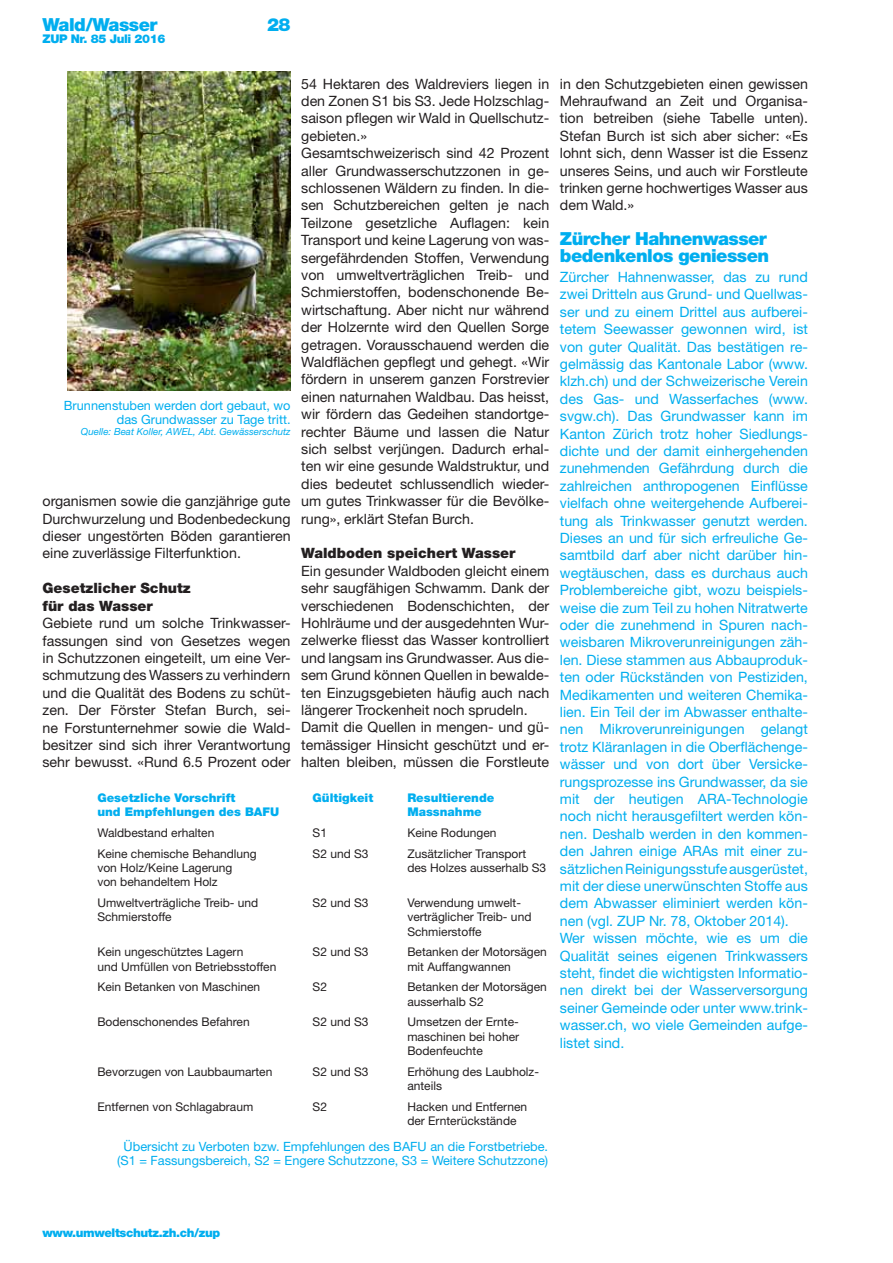
<style>
.page{position:relative;width:893px;height:1263px;background:#fff}
.page>*{position:absolute;margin:0;border:0;box-sizing:border-box;transform-origin:0 0}
.t1{font:900 18px/17.2px "Helvetica Neue LT Std";letter-spacing:-.03em;color:#00aeef}
.t2{font:14.25px/17.4px "Helvetica Neue LT Std";color:#231f20;text-align:justify}
.t3{font:14.25px/17.4px "Helvetica Neue LT Std";color:#00aeef}
.t4{font:900 14.25px/17.2px "Helvetica Neue LT Std";color:#231f20}
.t5{font:12.75px/13.5px "Helvetica Neue LT Std";color:#00aeef;text-align:right}
.t6{font:12px/14.4px "Helvetica Neue LT Std";color:#231f20}
.t7{font:900 12px/14.4px "Helvetica Neue LT Std";color:#00aeef}
.t8{font:900 12px "Helvetica Neue LT Std";letter-spacing:-.03em;color:#00aeef}
.t9{font:italic 9.75px "Helvetica Neue LT Std";color:#00aeef}
</style>
<div class="page">
<img style="left:67px;top:71px;width:224px;height:320px">
<p class="t1" style="left:43px;top:18px;width:116px">Wald/Wasser</p>
<p class="t1" style="left:267px;top:18px;width:25px">28</p>
<p class="t8" style="left:43px;top:35px;width:125px">ZUP Nr. 85 Juli 2016</p>
<p class="t5" style="left:64px;top:401px;width:228px">Brunnenstuben werden dort gebaut, wo das Grundwasser zu Tage tritt.</p>
<p class="t9" style="left:81px;top:426px;width:211px">Quelle: Beat Koller, AWEL, Abt. Gewässerschutz</p>
<p class="t2" style="left:43px;top:494px;width:250px">organismen sowie die ganzjährige gute Durchwurzelung und Bodenbedeckung dieser ungestörten Böden garantieren eine zuverlässige Filterfunktion.</p>
<p class="t4" style="left:43px;top:581px;width:150px">Gesetzlicher Schutz für das Wasser</p>
<p class="t2" style="left:43px;top:616px;width:250px">Gebiete rund um solche Trinkwasser&shy;fassungen sind von Gesetzes wegen in Schutzzonen eingeteilt, um eine Ver&shy;schmutzung des Wassers zu verhindern und die Qualität des Bodens zu schüt&shy;zen. Der Förster Stefan Burch, sei&shy;ne Forstunternehmer sowie die Wald&shy;besitzer sind sich ihrer Verantwortung sehr bewusst. «Rund 6.5 Prozent oder</p>
<p class="t2" style="left:301px;top:77px;width:250px;text-align:left">54 Hektaren des Waldreviers liegen in den Zonen S1 bis S3. Jede Holzschlag&shy;saison pflegen wir Wald in Quellschutz&shy;gebieten.»<br>Gesamtschweizerisch sind 42 Prozent aller Grundwasserschutzzonen in ge&shy;schlossenen Wäldern zu finden. In die&shy;sen Schutzbereichen gelten je nach Teilzone gesetzliche Auflagen: kein Transport und keine Lagerung von was&shy;sergefährdenden Stoffen, Verwendung von umweltverträglichen Treib- und Schmierstoffen, bodenschonende Be&shy;wirtschaftung. Aber nicht nur während der Holzernte wird den Quellen Sorge getragen. Vorausschauend werden die Waldflächen gepflegt und gehegt. «Wir fördern in unserem ganzen Forstrevier einen naturnahen Waldbau. Das heisst, wir fördern das Gedeihen standortge&shy;rechter Bäume und lassen die Natur sich selbst verjüngen. Dadurch erhal&shy;ten wir eine gesunde Waldstruktur, und dies bedeutet schlussendlich wieder&shy;um gutes Trinkwasser für die Bevölke&shy;rung», erklärt Stefan Burch.</p>
<p class="t4" style="left:301px;top:546px;width:216px">Waldboden speichert Wasser</p>
<p class="t2" style="left:301px;top:564px;width:250px;text-align:left">Ein gesunder Waldboden gleicht einem sehr saugfähigen Schwamm. Dank der verschiedenen Bodenschichten, der Hohlräume und der ausgedehnten Wur&shy;zelwerke fliesst das Wasser kontrolliert und langsam ins Grundwasser. Aus die&shy;sem Grund können Quellen in bewalde&shy;ten Einzugsgebieten häufig auch nach längerer Trockenheit noch sprudeln.<br>Damit die Quellen in mengen- und gü&shy;temässiger Hinsicht geschützt und er&shy;halten bleiben, müssen die Forstleute</p>
<p class="t7" style="left:97px;top:792px;width:183px">Gesetzliche Vorschrift<br>und Empfehlungen des BAFU</p>
<p class="t7" style="left:313px;top:792px;width:62px">Gültigkeit</p>
<p class="t7" style="left:407px;top:792px;width:88px">Resultierende<br>Massnahme</p>
<p class="t6" style="left:97px;top:827px;width:118px">Waldbestand erhalten</p>
<p class="t6" style="left:313px;top:827px;width:16px">S1</p>
<p class="t6" style="left:407px;top:827px;width:91px">Keine Rodungen</p>
<p class="t6" style="left:97px;top:847px;width:161px">Keine chemische Behandlung von Holz/Keine Lagerung<br>von behandeltem Holz</p>
<p class="t6" style="left:313px;top:847px;width:58px">S2 und S3</p>
<p class="t6" style="left:407px;top:847px;width:140px">Zusätzlicher Transport des Holzes ausserhalb S3</p>
<p class="t6" style="left:97px;top:897px;width:162px">Umweltverträgliche Treib- und<br>Schmierstoffe</p>
<p class="t6" style="left:313px;top:897px;width:58px">S2 und S3</p>
<p class="t6" style="left:407px;top:897px;width:126px">Verwendung umwelt&shy;verträglicher Treib- und<br>Schmierstoffe</p>
<p class="t6" style="left:97px;top:946px;width:180px">Kein ungeschütztes Lagern<br>und Umfüllen von Betriebsstoffen</p>
<p class="t6" style="left:313px;top:946px;width:58px">S2 und S3</p>
<p class="t6" style="left:407px;top:946px;width:141px">Betanken der Motorsägen mit Auffangwannen</p>
<p class="t6" style="left:97px;top:981px;width:164px">Kein Betanken von Maschinen</p>
<p class="t6" style="left:313px;top:981px;width:16px">S2</p>
<p class="t6" style="left:407px;top:981px;width:141px">Betanken der Motorsägen ausserhalb S2</p>
<p class="t6" style="left:97px;top:1016px;width:154px">Bodenschonendes Befahren</p>
<p class="t6" style="left:313px;top:1016px;width:58px">S2 und S3</p>
<p class="t6" style="left:407px;top:1016px;width:113px;text-align:justify">Umsetzen der Ernte&shy;maschinen bei hoher Bodenfeuchte</p>
<p class="t6" style="left:97px;top:1065px;width:176px">Bevorzugen von Laubbaumarten</p>
<p class="t6" style="left:313px;top:1065px;width:58px">S2 und S3</p>
<p class="t6" style="left:407px;top:1065px;width:133px">Erhöhung des Laubholz&shy;anteils</p>
<p class="t6" style="left:97px;top:1100px;width:157px">Entfernen von Schlagabraum</p>
<p class="t6" style="left:313px;top:1100px;width:16px">S2</p>
<p class="t6" style="left:407px;top:1100px;width:121px">Hacken und Entfernen der Ernterückstände</p>
<p class="t5" style="left:117px;top:1141px;width:432px;text-align:center">Übersicht zu Verboten bzw. Empfehlungen des BAFU an die Forstbetriebe. (S1 = Fassungsbereich, S2 = Engere Schutzzone, S3 = Weitere Schutzzone)</p>
<p class="t2" style="left:560px;top:77px;width:250px">in den Schutzgebieten einen gewissen Mehraufwand an Zeit und Organisa&shy;tion betreiben (siehe Tabelle unten).<br>Stefan Burch ist sich aber sicher: «Es lohnt sich, denn Wasser ist die Essenz unseres Seins, und auch wir Forstleute trinken gerne hochwertiges Wasser aus dem Wald.»</p>
<p class="t1" style="left:560px;top:232px;width:211px">Zürcher Hahnenwasser bedenkenlos geniessen</p>
<p class="t3" style="left:560px;top:270px;width:250px">Zürcher Hahnenwasser, das zu rund zwei Dritteln aus Grund- und Quellwas&shy;ser und zu einem Drittel aus aufberei&shy;tetem Seewasser gewonnen wird, ist von guter Qualität. Das bestätigen re&shy;gelmässig das Kantonale Labor (www. klzh.ch) und der Schweizerische Verein des Gas- und Wasserfaches (www. svgw.ch). Das Grundwasser kann im Kanton Zürich trotz hoher Siedlungs&shy;dichte und der damit einhergehenden zunehmenden Gefährdung durch die zahlreichen anthropogenen Einflüsse vielfach ohne weitergehende Aufberei&shy;tung als Trinkwasser genutzt werden.<br>Dieses an und für sich erfreuliche Ge&shy;samtbild darf aber nicht darüber hin&shy;wegtäuschen, dass es durchaus auch Problembereiche gibt, wozu beispiels&shy;weise die zum Teil zu hohen Nitratwerte oder die zunehmend in Spuren nach&shy;weisbaren Mikroverunreinigungen zäh&shy;len. Diese stammen aus Abbauproduk&shy;ten oder Rückständen von Pestiziden, Medikamenten und weiteren Chemika&shy;lien. Ein Teil der im Abwasser enthalte&shy;nen Mikroverunreinigungen gelangt trotz Kläranlagen in die Oberflächenge&shy;wässer und von dort über Versicke&shy;rungsprozesse ins Grundwasser, da sie mit der heutigen ARA-Technologie noch nicht herausgefiltert werden kön&shy;nen. Deshalb werden in den kommen&shy;den Jahren einige ARAs mit einer zu&shy;sätzlichen Reinigungsstufe ausgerüstet, mit der diese unerwünschten Stoffe aus dem Abwasser eliminiert werden kön&shy;nen (vgl. ZUP Nr. 78, Oktober 2014).<br>Wer wissen möchte, wie es um die Qualität seines eigenen Trinkwassers steht, findet die wichtigsten Informatio&shy;nen direkt bei der Wasserversorgung seiner Gemeinde oder unter www.trink&shy;wasser.ch, wo viele Gemeinden aufge&shy;listet sind.</p>
<p class="t8" style="left:43px;top:1228px;width:179px">www.umweltschutz.zh.ch/zup</p>
</div>
